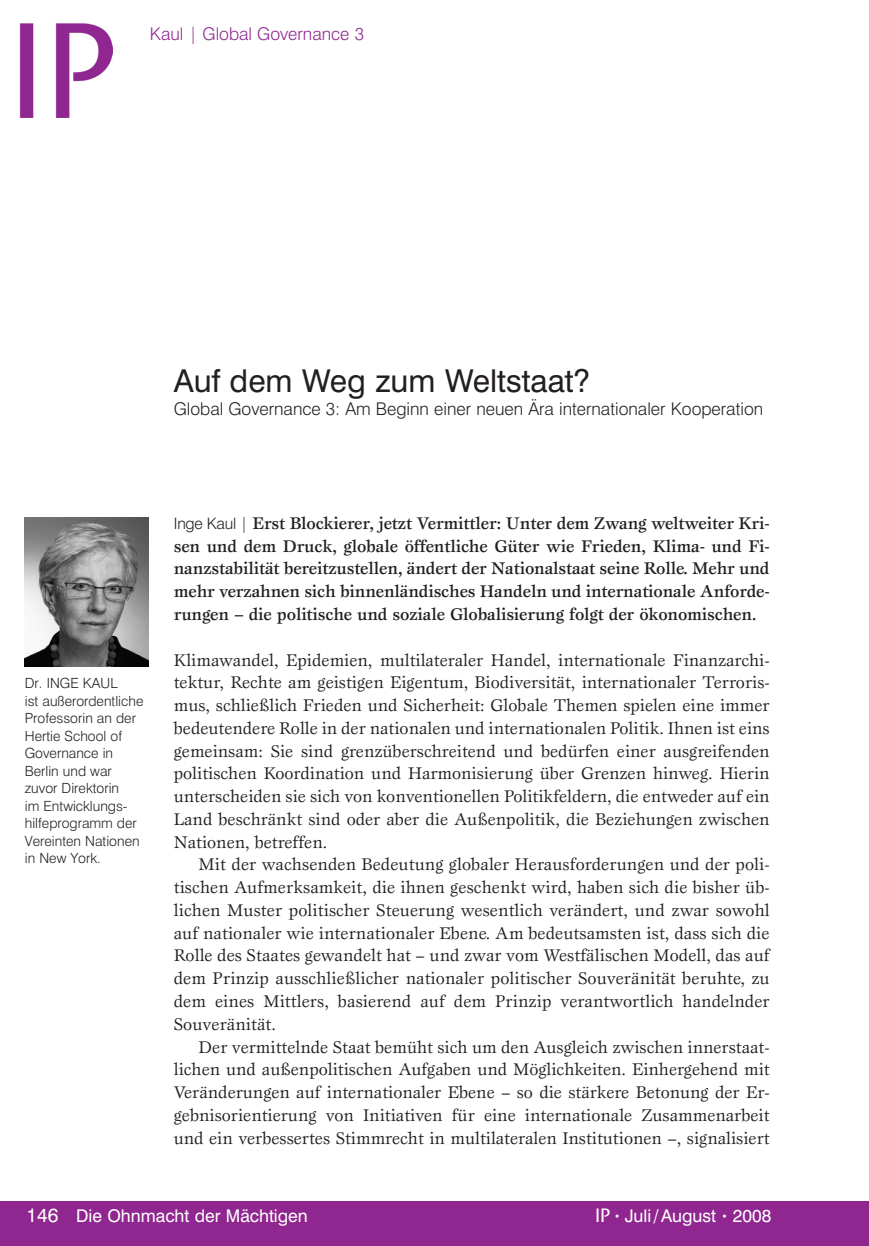
<style>
.page{position:relative;width:869px;height:1246px;background:#fff}
.page>*{position:absolute;margin:0;border:0;box-sizing:border-box;transform-origin:0 0}
.t1{font:31.5px "Swiss 721 BT";color:#231f20}
.t2{font:19.25px "Swiss 721 BT";color:#fff}
.t3{font:17.5px/22.8px "Esprit";color:#231f20;text-align:justify}
.t4{font:500 17.5px/22.8px "Esprit";letter-spacing:-.01em;color:#231f20;text-align:justify}
.t5{font:300 17.5px "Swiss 721 BT";color:#231f20}
.t6{font:17.5px "Swiss 721 BT";color:#fff}
.t7{font:300 17.5px "Swiss 721 BT";color:#90268f}
.t8{font:300 14px/17.5px "Swiss 721 BT";color:#231f20}
.s1{font-family:"Swiss 721 BT";font-weight:300;font-size:15.75px}
.s2{font-family:"ITC Stone Sans";font-weight:500;font-size:19.25px}
.s3{font-size:10.5px}
</style>
<div class="page">
<div style="left:0;top:1200px;width:868px;height:45px;background:#90268f"></div>
<img style="left:20px;top:23px;width:93px;height:95px">
<hr style="left:868px;top:1200px;width:1px;height:45px;background:#90268f">
<img style="left:25px;top:517px;width:124px;height:149px">
<p class="t7" style="left:150px;top:23px;width:215px">Kaul | Global Governance 3</p>
<h1 class="t1" style="left:174px;top:362px;width:418px">Auf dem Weg zum Weltstaat?</h1>
<p class="t5" style="left:174px;top:398px;width:590px">Global Governance 3: Am Beginn einer neuen Ära internationaler Kooperation</p>
<p class="t8" style="left:25px;top:674px;width:120px">Dr. INGE KAUL<br>ist außerordentliche<br>Professorin an der<br>Hertie School of<br>Governance in<br>Berlin und war zuvor Direktorin<br>im Entwicklungs&shy;hilfeprogramm der<br>Vereinten Nationen in New York.</p>
<p class="t4" style="left:174px;top:511px;width:597px"><span class="s1">Inge Kaul |</span> Erst Blockierer, jetzt Vermittler: Unter dem Zwang weltweiter Kri&shy;sen und dem Druck, globale öffentliche Güter wie Frieden, Klima- und Fi&shy;nanzstabilität bereitzustellen, ändert der Nationalstaat seine Rolle. Mehr und mehr verzahnen sich binnenländisches Handeln und internationale Anforde&shy;rungen – die politische und soziale Globalisierung folgt der ökonomischen.</p>
<p class="t3" style="left:174px;top:648px;width:597px">Klimawandel, Epidemien, multilateraler Handel, internationale Finanzarchi&shy;tektur, Rechte am geistigen Eigentum, Biodiversität, internationaler Terroris&shy;mus, schließlich Frieden und Sicherheit: Globale Themen spielen eine immer bedeutendere Rolle in der nationalen und internationalen Politik. Ihnen ist eins gemeinsam: Sie sind grenzüberschreitend und bedürfen einer ausgreifenden politischen Koordination und Harmonisierung über Grenzen hinweg. Hierin unterscheiden sie sich von konventionellen Politikfeldern, die entweder auf ein Land beschränkt sind oder aber die Außenpolitik, die Beziehungen zwischen Nationen, betreffen.</p>
<p class="t3" style="left:174px;top:852px;width:597px;text-indent:25px">Mit der wachsenden Bedeutung globaler Herausforderungen und der poli&shy;tischen Aufmerksamkeit, die ihnen geschenkt wird, haben sich die bisher üb&shy;lichen Muster politischer Steuerung wesentlich verändert, und zwar sowohl auf nationaler wie internationaler Ebene. Am bedeutsamsten ist, dass sich die Rolle des Staates gewandelt hat – und zwar vom Westfälischen Modell, das auf dem Prinzip ausschließlicher nationaler politischer Souveränität beruhte, zu dem eines Mittlers, basierend auf dem Prinzip verantwortlich handelnder Souveränität.</p>
<p class="t3" style="left:174px;top:1034px;width:597px;text-indent:25px">Der vermittelnde Staat bemüht sich um den Ausgleich zwischen innerstaat&shy;lichen und außenpolitischen Aufgaben und Möglichkeiten. Einhergehend mit Veränderungen auf internationaler Ebene – so die stärkere Betonung der Er&shy;gebnisorientierung von Initiativen für eine internationale Zusammenarbeit und ein verbessertes Stimmrecht in multilateralen Institutionen –, signalisiert</p>
<p class="t2" style="left:27px;top:1202px;width:33px">146</p>
<p class="t6" style="left:76px;top:1204px;width:233px">Die Ohnmacht der Mächtigen</p>
<p class="t6" style="left:595px;top:1204px;width:178px"><span class="s2">IP</span> <span class="s3">•</span> Juli / August <span class="s3">•</span> 2008</p>
</div>
